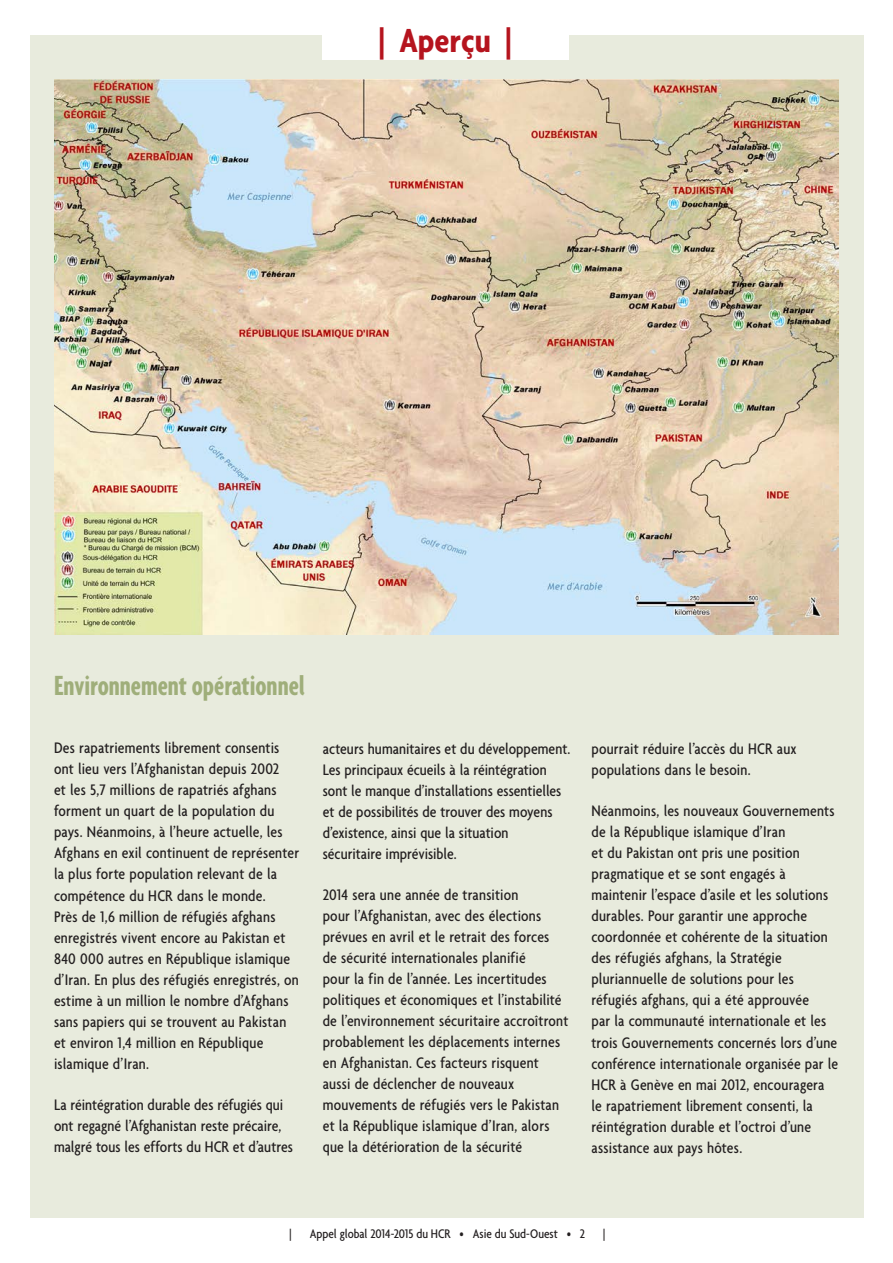
<style>
.page{position:relative;width:893px;height:1263px;background:#fff}
.page>*{position:absolute;margin:0;border:0;box-sizing:border-box;transform-origin:0 0}
.t1{font:700 condensed 36px "Agenda";color:#b5141e}
.t2{font:700 extra-condensed 30px "Agenda";color:#9fae7a}
.t3{font:500 condensed 16.5px/21px "Agenda";letter-spacing:.01em;color:#231f20}
.t4{font:500 condensed 13.5px "Agenda";color:#231f20}
</style>
<div class="page">
<div style="left:30px;top:35px;width:833px;height:1182px;background:#e8ebdd"></div>
<div style="left:322px;top:22px;width:246px;height:38px;background:#fff"></div>
<img style="left:54px;top:79px;width:785px;height:556px">
<h1 class="t1" style="left:378px;top:20px;width:136px">| Aperçu |</h1>
<h2 class="t2" style="left:54px;top:668px;width:252px">Environnement opérationnel</h2>
<p class="t3" style="left:54px;top:737px;width:247px">Des rapatriements librement consentis ont lieu vers l’Afghanistan depuis 2002<br>et les 5,7 millions de rapatriés afghans forment un quart de la population du pays. Néanmoins, à l’heure actuelle, les Afghans en exil continuent de représenter la plus forte population relevant de la compétence du HCR dans le monde.<br>Près de 1,6 million de réfugiés afghans enregistrés vivent encore au Pakistan et 840 000 autres en République islamique d’Iran. En plus des réfugiés enregistrés, on estime à un million le nombre d’Afghans sans papiers qui se trouvent au Pakistan et environ 1,4 million en République islamique d’Iran.</p>
<p class="t3" style="left:54px;top:1094px;width:240px">La réintégration durable des réfugiés qui ont regagné l’Afghanistan reste précaire, malgré tous les efforts du HCR et d’autres</p>
<p class="t3" style="left:323px;top:737px;width:249px">acteurs humanitaires et du développement.<br>Les principaux écueils à la réintégration sont le manque d’installations essentielles et de possibilités de trouver des moyens d’existence, ainsi que la situation sécuritaire imprévisible.</p>
<p class="t3" style="left:323px;top:884px;width:247px">2014 sera une année de transition<br>pour l’Afghanistan, avec des élections prévues en avril et le retrait des forces<br>de sécurité internationales planifié<br>pour la fin de l’année. Les incertitudes politiques et économiques et l’instabilité de l’environnement sécuritaire accroîtront probablement les déplacements internes en Afghanistan. Ces facteurs risquent aussi de déclencher de nouveaux mouvements de réfugiés vers le Pakistan et la République islamique d’Iran, alors que la détérioration de la sécurité</p>
<p class="t3" style="left:591px;top:737px;width:207px">pourrait réduire l’accès du HCR aux populations dans le besoin.</p>
<p class="t3" style="left:591px;top:800px;width:248px">Néanmoins, les nouveaux Gouvernements de la République islamique d’Iran<br>et du Pakistan ont pris une position pragmatique et se sont engagés à maintenir l’espace d’asile et les solutions durables. Pour garantir une approche coordonnée et cohérente de la situation des réfugiés afghans, la Stratégie pluriannuelle de solutions pour les réfugiés afghans, qui a été approuvée<br>par la communauté internationale et les trois Gouvernements concernés lors d’une conférence internationale organisée par le HCR à Genève en mai 2012, encouragera le rapatriement librement consenti, la réintégration durable et l’octroi d’une assistance aux pays hôtes.</p>
<p class="t4" style="left:289px;top:1225px;width:4px">|</p>
<p class="t4" style="left:310px;top:1225px;width:277px">Appel global 2014-2015 du HCR • Asie du Sud-Ouest • 2</p>
<p class="t4" style="left:603px;top:1225px;width:4px">|</p>
</div>
